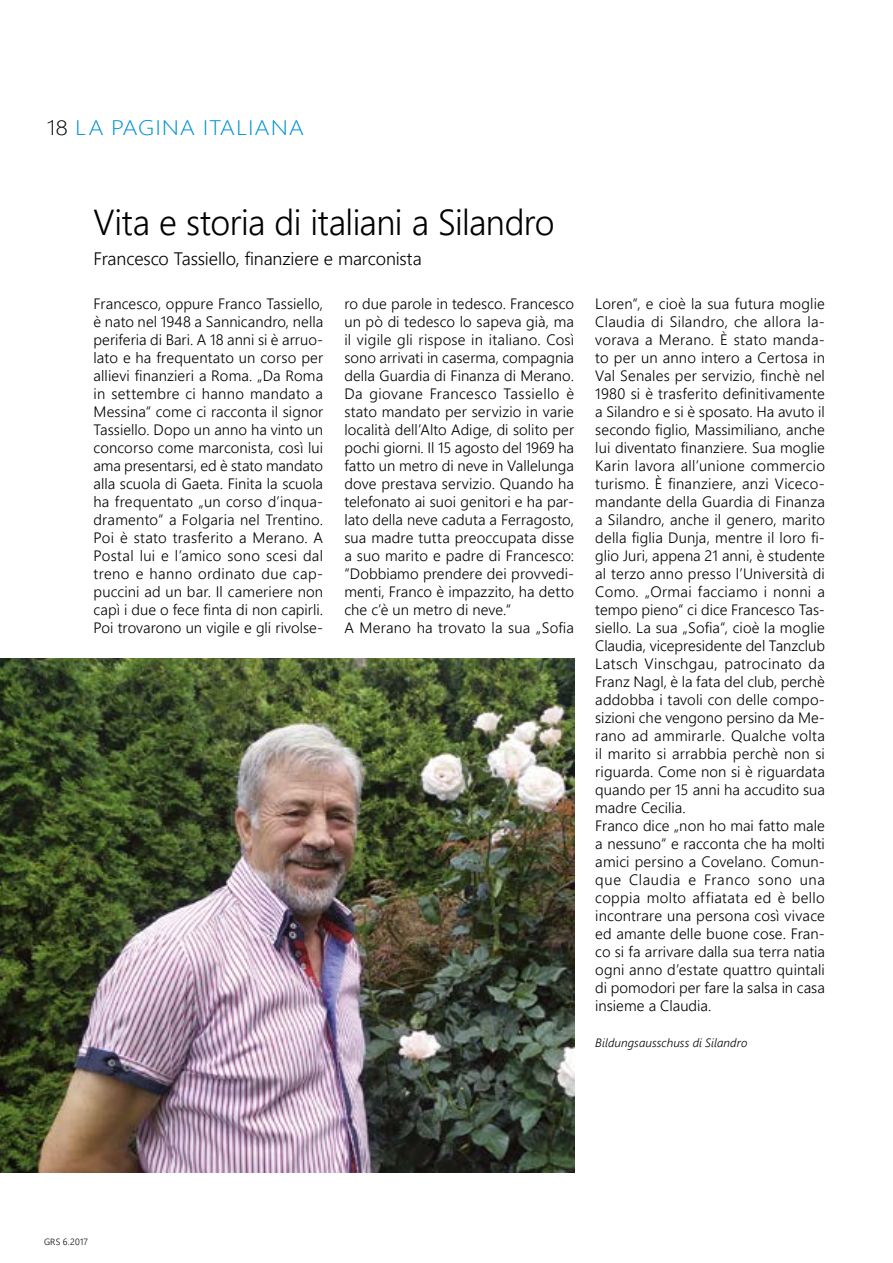
<style>
.page{position:relative;width:893px;height:1263px;background:#fff}
.page>*{position:absolute;margin:0;border:0;box-sizing:border-box;transform-origin:0 0}
.t1{font:36px "Webly Sleek UI Semilight";letter-spacing:-.015em;color:#000;scale:.96 1}
.t2{font:21px "Webly Sleek UI Light";letter-spacing:.035em;color:#0093d3;scale:1.16 1}
.t3{font:18px "Webly Sleek UI Semilight";letter-spacing:-.005em;color:#000}
.t4{font:15px/18px "Webly Sleek UI Semilight";letter-spacing:.01em;color:#000}
.t5{font:italic 12px "Webly Sleek UI Semilight";letter-spacing:.01em;color:#000}
.t6{font:9px "Webly Sleek UI Semilight";letter-spacing:.025em;color:#000}
.s1{color:#000}
</style>
<div class="page">
<img style="left:0;top:658px;width:574px;height:515px">
<h2 class="t2" style="left:47px;top:112px;width:223px"><span class="s1">18</span> LA PAGINA ITALIANA</h2>
<h1 class="t1" style="left:94px;top:195px;width:482px">Vita e storia di italiani a Silandro</h1>
<p class="t3" style="left:94px;top:245px;width:330px">Francesco Tassiello, finanziere e marconista</p>
<p class="t4" style="left:94px;top:294px;width:231px;text-align:justify">Francesco, oppure Franco Tassiello, è nato nel 1948 a Sannicandro, nella periferia di Bari. A 18 anni si è arruo&shy;lato e ha frequentato un corso per allievi finanzieri a Roma. „Da Roma in settembre ci hanno mandato a Messina“ come ci racconta il signor Tassiello. Dopo un anno ha vinto un concorso come marconista, così lui ama presentarsi, ed è stato mandato alla scuola di Gaeta. Finita la scuola ha frequentato „un corso d’inqua&shy;dramento“ a Folgaria nel Trentino.<br>Poi è stato trasferito a Merano. A Postal lui e l’amico sono scesi dal treno e hanno ordinato due cap&shy;puccini ad un bar. Il cameriere non capì i due o fece finta di non capirli.<br>Poi trovarono un vigile e gli rivolse-</p>
<p class="t4" style="left:344px;top:294px;width:231px">ro due parole in tedesco. Francesco un pò di tedesco lo sapeva già, ma il vigile gli rispose in italiano. Così sono arrivati in caserma, compagnia della Guardia di Finanza di Merano.<br>Da giovane Francesco Tassiello è stato mandato per servizio in varie località dell’Alto Adige, di solito per pochi giorni. Il 15 agosto del 1969 ha fatto un metro di neve in Vallelunga dove prestava servizio. Quando ha telefonato ai suoi genitori e ha par&shy;lato della neve caduta a Ferragosto, sua madre tutta preoccupata disse a suo marito e padre di Francesco: “Dobbiamo prendere dei provvedi&shy;menti, Franco è impazzito, ha detto che c’è un metro di neve.“<br>A Merano ha trovato la sua „Sofia</p>
<p class="t4" style="left:595px;top:294px;width:231px">Loren“, e cioè la sua futura moglie Claudia di Silandro, che allora la&shy;vorava a Merano. È stato manda&shy;to per un anno intero a Certosa in Val Senales per servizio, finchè nel 1980 si è trasferito definitivamente a Silandro e si è sposato. Ha avuto il secondo figlio, Massimiliano, anche lui diventato finanziere. Sua moglie Karin lavora all’unione commercio turismo. È finanziere, anzi Viceco&shy;mandante della Guardia di Finanza a Silandro, anche il genero, marito della figlia Dunja, mentre il loro fi&shy;glio Juri, appena 21 anni, è studente al terzo anno presso l’Università di Como. „Ormai facciamo i nonni a tempo pieno“ ci dice Francesco Tas&shy;siello. La sua „Sofia“, cioè la moglie Claudia, vicepresidente del Tanzclub Latsch Vinschgau, patrocinato da Franz Nagl, è la fata del club, perchè addobba i tavoli con delle compo&shy;sizioni che vengono persino da Me&shy;rano ad ammirarle. Qualche volta il marito si arrabbia perchè non si riguarda. Come non si è riguardata quando per 15 anni ha accudito sua madre Cecilia.<br>Franco dice „non ho mai fatto male a nessuno“ e racconta che ha molti amici persino a Covelano. Comun&shy;que Claudia e Franco sono una coppia molto affiatata ed è bello incontrare una persona così vivace ed amante delle buone cose. Fran&shy;co si fa arrivare dalla sua terra natia ogni anno d’estate quattro quintali di pomodori per fare la salsa in casa insieme a Claudia.</p>
<p class="t5" style="left:595px;top:1034px;width:154px">Bildungsausschuss di Silandro</p>
<p class="t6" style="left:44px;top:1235px;width:46px">GRS 6.2017</p>
</div>
